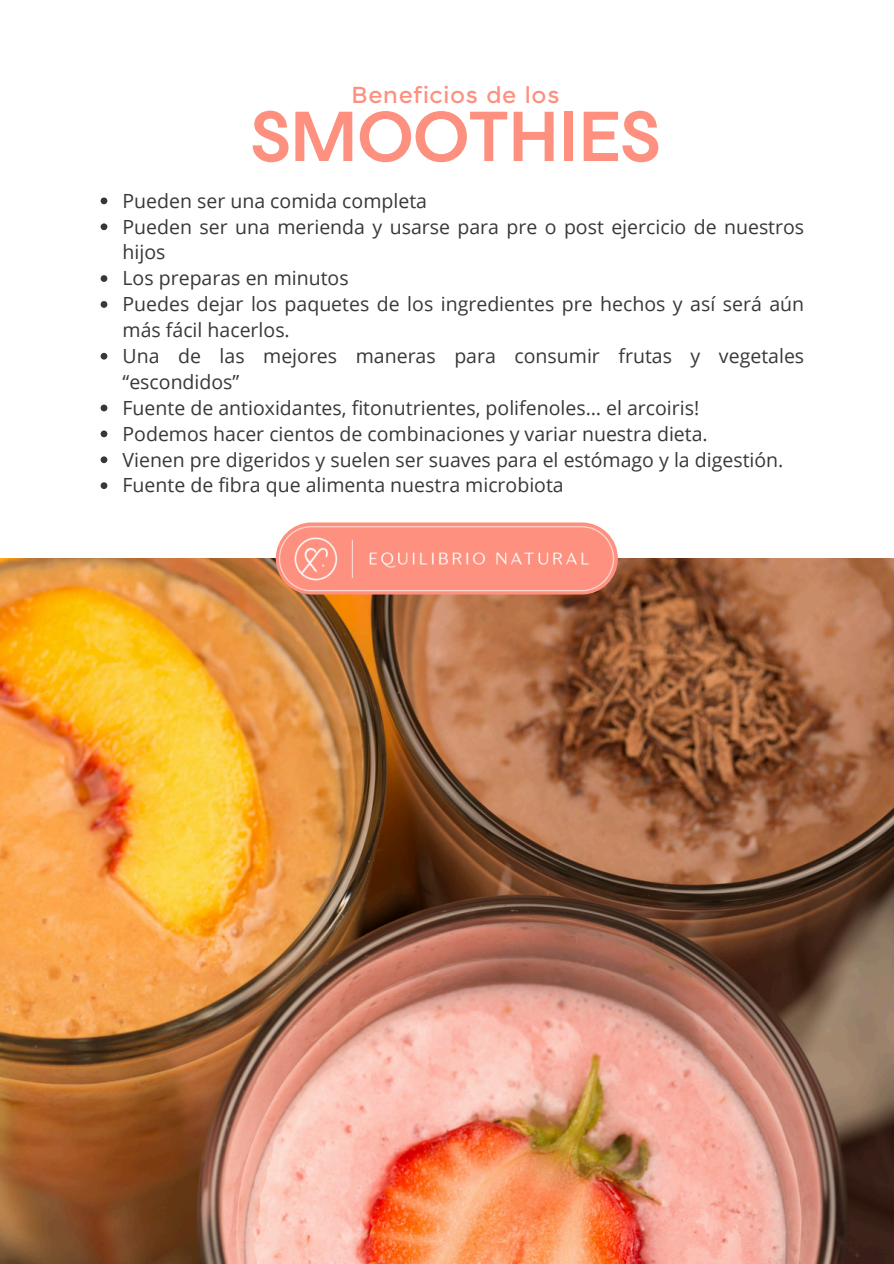
<style>
.page{position:relative;width:894px;height:1264px;background:#fff}
.page>*{position:absolute;margin:0;border:0;box-sizing:border-box;transform-origin:0 0}
.t1{font:61.65px "Hanno Test";letter-spacing:.01em;color:#fd907e}
.t2{font:italic 500 23.1px "Jones";letter-spacing:.03em;color:#fd907e}
.t3{font:19.5px/25.8px "Open Sans";color:#37383a}
</style>
<div class="page">
<svg style="left:101px;top:197px;width:6px;height:7px"></svg>
<svg style="left:101px;top:223px;width:6px;height:7px"></svg>
<svg style="left:101px;top:275px;width:6px;height:7px"></svg>
<svg style="left:101px;top:301px;width:6px;height:7px"></svg>
<svg style="left:101px;top:353px;width:6px;height:6px"></svg>
<svg style="left:101px;top:404px;width:6px;height:7px"></svg>
<svg style="left:101px;top:430px;width:6px;height:7px"></svg>
<svg style="left:101px;top:456px;width:6px;height:7px"></svg>
<svg style="left:101px;top:482px;width:6px;height:7px"></svg>
<img style="left:0;top:558px;width:893px;height:704px">
<img style="left:276px;top:522px;width:342px;height:72px">
<p class="t2" style="left:351px;top:83px;width:209px">Beneficios de los</p>
<h2 class="t1" style="left:251px;top:112px;width:409px">SMOOTHIES</h2>
<h1 class="t3" style="left:122px;top:187px;width:306px">Pueden ser una comida completa</h1>
<p class="t3" style="left:122px;top:213px;width:683px">Pueden ser una merienda y usarse para pre o post ejercicio de nuestros hijos</p>
<p class="t3" style="left:122px;top:265px;width:227px">Los preparas en minutos</p>
<p class="t3" style="left:122px;top:291px;width:683px">Puedes dejar los paquetes de los ingredientes pre hechos y así será aún más fácil hacerlos.</p>
<p class="t3" style="left:122px;top:342px;width:683px">Una de las mejores maneras para consumir frutas y vegetales “escondidos”</p>
<p class="t3" style="left:122px;top:394px;width:578px">Fuente de antioxidantes, fitonutrientes, polifenoles… el arcoiris!</p>
<p class="t3" style="left:122px;top:420px;width:586px">Podemos hacer cientos de combinaciones y variar nuestra dieta.</p>
<p class="t3" style="left:122px;top:446px;width:662px">Vienen pre digeridos y suelen ser suaves para el estómago y la digestión.</p>
<p class="t3" style="left:122px;top:472px;width:442px">Fuente de fibra que alimenta nuestra microbiota</p>
</div>
